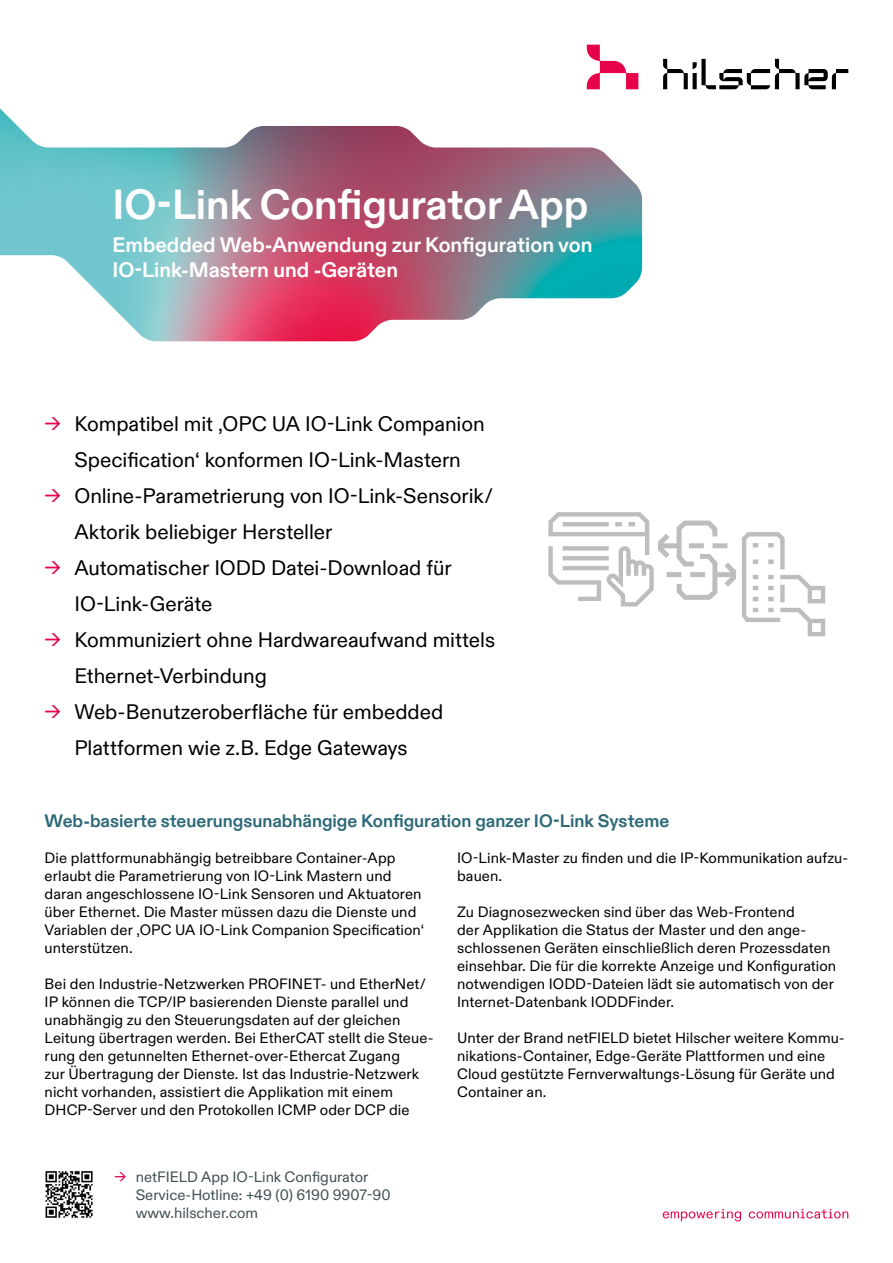
<style>
.page{position:relative;width:893px;height:1263px;background:#fff}
.page>*{position:absolute;margin:0;border:0;box-sizing:border-box;transform-origin:0 0}
.Headline_white{font:700 42px "ABC Diatype";color:#fff}
.t1{font:21px/36px "ABC Diatype";letter-spacing:-.005em;color:#000}
.Subline_white{font:700 21px/25.2px "ABC Diatype";color:#fff}
.Zwischenüberschrift_turquoise_1{font:700 18px "ABC Diatype";color:#2d6978}
.Fließtext_black{font:15px/18px "ABC Diatype";letter-spacing:.005em;color:#000}
.t2{font:15px/18px "ABC Diatype";color:#415054}
.s1{color:#e7004a}
</style>
<div class="page">
<svg style="left:587px;top:45px;width:51px;height:44px"></svg>
<svg style="left:663px;top:59px;width:185px;height:30px"></svg>
<svg style="left:663px;top:1209px;width:185px;height:12px"></svg>
<img style="left:45px;top:1171px;width:48px;height:47px">
<img style="left:0;top:108px;width:642px;height:233px">
<svg style="left:742px;top:532px;width:83px;height:104px"></svg>
<svg style="left:548px;top:512px;width:188px;height:94px"></svg>
<p class="Headline_white" style="left:112px;top:180px;width:477px">IO-Link Configurator App</p>
<p class="Subline_white" style="left:112px;top:233px;width:481px">Embedded Web-Anwendung zur Konfiguration von<br>IO-Link-Mastern und -Geräten</p>
<p class="t1" style="left:45px;top:406px;width:441px;text-align:center"><span class="s1">→</span> Kompatibel mit ‚OPC UA IO-Link Companion<br>Specification‘ konformen IO-Link-Mastern</p>
<p class="t1" style="left:74px;top:478px;width:420px;text-indent:-30px"><span class="s1">→</span> Online-Parametrierung von IO-Link-Sensorik/<br>Aktorik beliebiger Hersteller</p>
<p class="t1" style="left:74px;top:550px;width:379px;text-indent:-30px"><span class="s1">→</span> Automatischer IODD Datei-Download für<br>IO-Link-Geräte</p>
<p class="t1" style="left:74px;top:622px;width:422px;text-indent:-30px"><span class="s1">→</span> Kommuniziert ohne Hardwareaufwand mittels<br>Ethernet-Verbindung</p>
<p class="t1" style="left:45px;top:694px;width:400px;text-align:center"><span class="s1">→</span> Web-Benutzeroberfläche für embedded<br>Plattformen wie z.B. Edge Gateways</p>
<p class="Zwischenüberschrift_turquoise_1" style="left:45px;top:811px;width:626px">Web-basierte steuerungsunabhängige Konfiguration ganzer IO-Link Systeme</p>
<p class="Fließtext_black" style="left:45px;top:849px;width:381px">Die plattformunabhängig betreibbare Container-App erlaubt die Parametrierung von IO-Link Mastern und daran angeschlossene IO-Link Sensoren und Aktuatoren über Ethernet. Die Master müssen dazu die Dienste und Variablen der ‚OPC UA IO-Link Companion Specification‘ unterstützen.</p>
<p class="Fließtext_black" style="left:45px;top:975px;width:390px">Bei den Industrie-Netzwerken PROFINET- und EtherNet/ IP können die TCP/IP basierenden Dienste parallel und unabhängig zu den Steuerungsdaten auf der gleichen Leitung übertragen werden. Bei EtherCAT stellt die Steue&shy;rung den getunnelten Ethernet-over-Ethercat Zugang</p>
<p class="Fließtext_black" style="left:45px;top:1065px;width:376px">zur Übertragung der Dienste. Ist das Industrie-Netzwerk nicht vorhanden, assistiert die Applikation mit einem<br>DHCP-Server und den Protokollen ICMP oder DCP die</p>
<p class="t2" style="left:136px;top:1168px;width:256px;text-indent:-21px"><span class="s1">→</span> netFIELD App IO-Link Configurator<br>Service-Hotline: +49 (0) 6190 9907-90 www.hilscher.com</p>
<p class="Fließtext_black" style="left:457px;top:849px;width:393px">IO-Link-Master zu finden und die IP-Kommunikation aufzu&shy;bauen.</p>
<p class="Fließtext_black" style="left:457px;top:903px;width:381px">Zu Diagnosezwecken sind über das Web-Frontend<br>der Applikation die Status der Master und den ange&shy;schlossenen Geräten einschließlich deren Prozessdaten einsehbar. Die für die korrekte Anzeige und Konfiguration notwendigen IODD-Dateien lädt sie automatisch von der Internet-Datenbank IODDFinder.</p>
<p class="Fließtext_black" style="left:457px;top:1029px;width:389px">Unter der Brand netFIELD bietet Hilscher weitere Kommu&shy;nikations-Container, Edge-Geräte Plattformen und eine Cloud gestützte Fernverwaltungs-Lösung für Geräte und Container an.</p>
</div>
